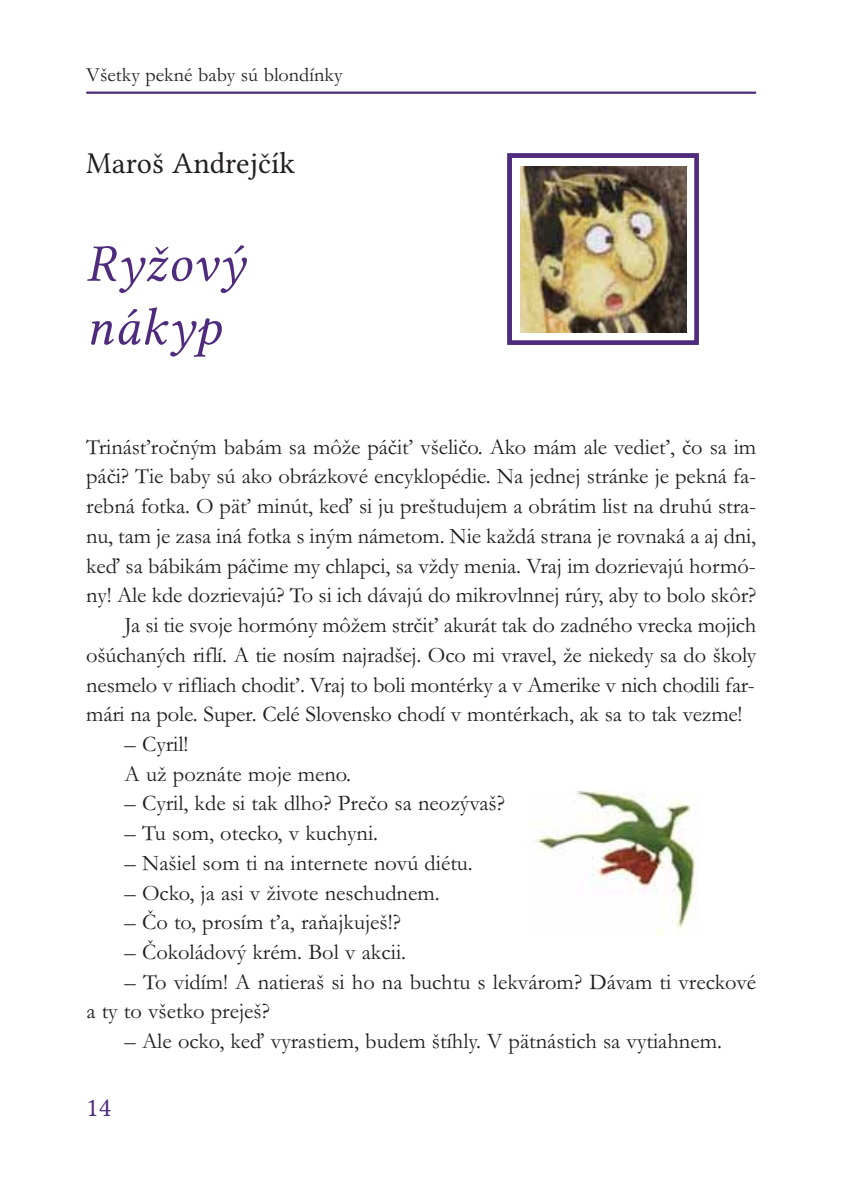
<style>
.page{position:relative;width:868px;height:1181px;background:#fff}
.page>*{position:absolute;margin:0;border:0;box-sizing:border-box;transform-origin:0 0}
.t1{font:52.88px/63.4px "Lin Libertine OI";letter-spacing:.015em;color:#4f2b7e}
.t2{font:30.38px "Lin Libertine O";color:#231f20}
.t3{font:27px "Lin Libertine O";color:#4f2b7e}
.t4{font:22.5px/29.7px "Garamond";letter-spacing:-.005em;color:#231f20}
.t5{font:20.25px "Garamond";color:#231f20}
</style>
<div class="page">
<hr style="left:86px;top:92px;width:670px;height:2px;background:#4f2b7e">
<div style="left:507px;top:153px;width:192px;height:192px;border:4px solid #4f2b7e"></div>
<img style="left:520px;top:166px;width:166px;height:166px">
<img style="left:528px;top:791px;width:168px;height:144px">
<p class="t5" style="left:86px;top:68px;width:258px">Všetky pekné baby sú blondínky</p>
<h2 class="t2" style="left:86px;top:150px;width:210px">Maroš Andrejčík</h2>
<h1 class="t1" style="left:86px;top:236px;width:160px">Ryžový nákyp</h1>
<p class="t4" style="left:86px;top:434px;width:671px">Trinásťročným babám sa môže páčiť všeličo. Ako mám ale vedieť, čo sa im</p>
<p class="t4" style="left:86px;top:464px;width:671px">páči? Tie baby sú ako obrázkové encyklopédie. Na jednej stránke je pekná fa-</p>
<p class="t4" style="left:86px;top:494px;width:671px">rebná fotka. O päť minút, keď si ju preštudujem a obrátim list na druhú stra-</p>
<p class="t4" style="left:86px;top:523px;width:671px">nu, tam je zasa iná fotka s iným námetom. Nie každá strana je rovnaká a aj dni,</p>
<p class="t4" style="left:86px;top:553px;width:671px">keď sa bábikám páčime my chlapci, sa vždy menia. Vraj im dozrievajú hormó-</p>
<p class="t4" style="left:86px;top:583px;width:671px">ny! Ale kde dozrievajú? To si ich dávajú do mikrovlnnej rúry, aby to bolo skôr?</p>
<p class="t4" style="left:125px;top:612px;width:633px">Ja si tie svoje hormóny môžem strčiť akurát tak do zadného vrecka mojich</p>
<p class="t4" style="left:86px;top:642px;width:671px">ošúchaných riflí. A tie nosím najradšej. Oco mi vravel, že niekedy sa do školy</p>
<p class="t4" style="left:86px;top:672px;width:670px">nesmelo v rifliach chodiť. Vraj to boli montérky a v Amerike v nich chodili far-</p>
<p class="t4" style="left:86px;top:701px;width:658px">mári na pole. Super. Celé Slovensko chodí v montérkach, ak sa to tak vezme!</p>
<p class="t4" style="left:125px;top:731px;width:228px">– Cyril!<br>A už poznáte moje meno.</p>
<p class="t4" style="left:125px;top:791px;width:382px">– Cyril, kde si tak dlho? Prečo sa neozývaš?</p>
<p class="t4" style="left:125px;top:820px;width:255px">– Tu som, otecko, v kuchyni.</p>
<p class="t4" style="left:125px;top:850px;width:350px">– Našiel som ti na internete novú diétu.</p>
<p class="t4" style="left:125px;top:880px;width:317px">– Ocko, ja asi v živote neschudnem.</p>
<p class="t4" style="left:125px;top:909px;width:278px">– Čo to, prosím ťa, raňajkuješ!?</p>
<p class="t4" style="left:125px;top:939px;width:283px">– Čokoládový krém. Bol v akcii.</p>
<p class="t4" style="left:86px;top:969px;width:671px;text-indent:38px">– To vidím! A natieraš si ho na buchtu s lekvárom? Dávam ti vreckové a ty to všetko preješ?</p>
<p class="t4" style="left:125px;top:1028px;width:599px">– Ale ocko, keď vyrastiem, budem štíhly. V pätnástich sa vytiahnem.</p>
<p class="t3" style="left:86px;top:1095px;width:27px">14</p>
</div>
